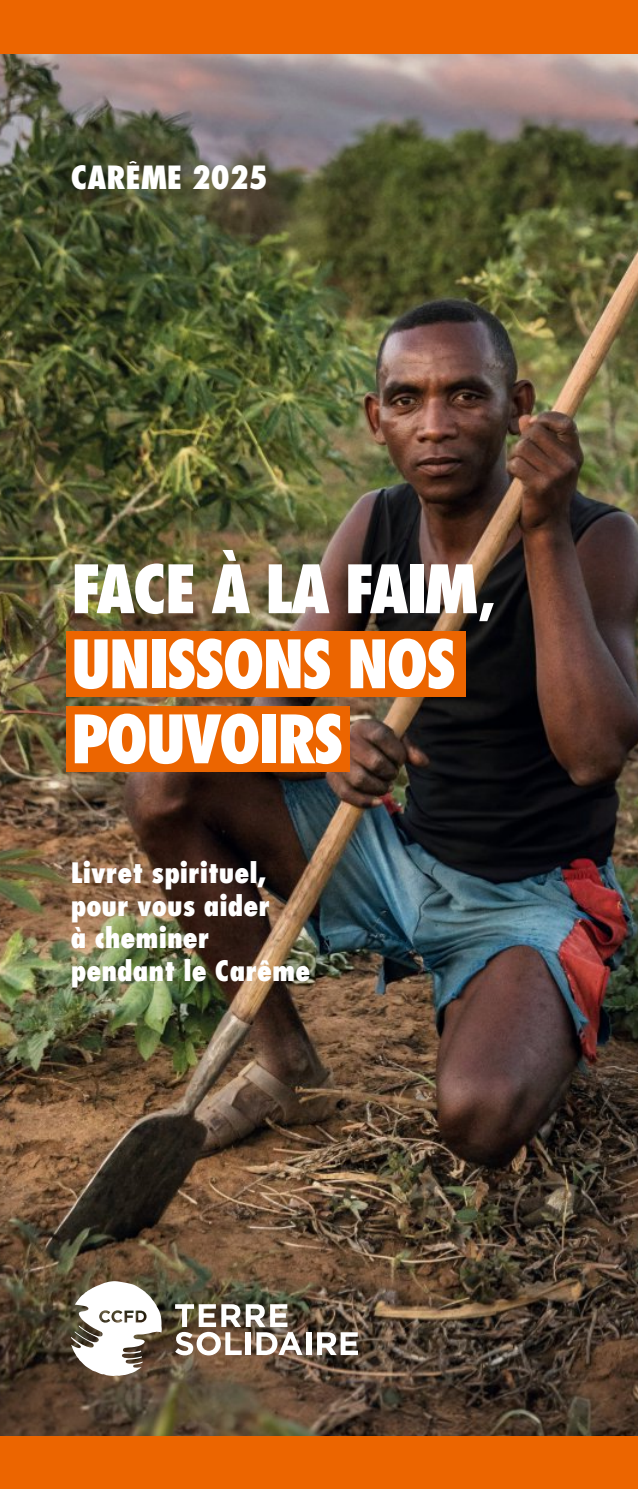
<style>
.page{position:relative;width:638px;height:1489px;background:#fff}
.page>*{position:absolute;margin:0;border:0;box-sizing:border-box;transform-origin:0 0}
.t1{font:800 condensed 64.75px/75px "Futura LT";letter-spacing:-.04em;color:#fff}
.t2{font:800 condensed 31.25px "Futura LT";letter-spacing:.005em;color:#fff}
.t3{font:800 condensed 27.5px/32.5px "Futura LT";color:#fff}
.s1{font-size:50px}
</style>
<div class="page">
<img style="left:0;top:53px;width:638px;height:1383px">
<svg style="left:127px;top:160px;width:11px;height:5px"></svg>
<svg style="left:175px;top:1304px;width:127px;height:51px"></svg>
<div style="left:306px;top:1332px;width:5px;height:22px;background:#fff"></div>
<svg style="left:317px;top:1332px;width:41px;height:22px"></svg>
<svg style="left:71px;top:1280px;width:91px;height:95px"></svg>
<div style="left:0;top:1436px;width:638px;height:52px;background:#ec6500"></div>
<div style="left:0;top:0;width:638px;height:53px;background:#ec6500"></div>
<div style="left:66px;top:631px;width:399px;height:66px;background:#ec6500"></div>
<div style="left:66px;top:706px;width:284px;height:65px;background:#ec6500"></div>
<p class="t2" style="left:71px;top:157px;width:198px">CAREME 2025</p>
<h1 class="t1" style="left:71px;top:551px;width:425px">FACE À LA FAIM<span class="s1">,<br></span>UNISSONS NOS<br>POUVOIRS</h1>
<p class="t3" style="left:71px;top:856px;width:241px">Livret spirituel, pour vous aider<br>à cheminer pendant le Carême</p>
</div>
